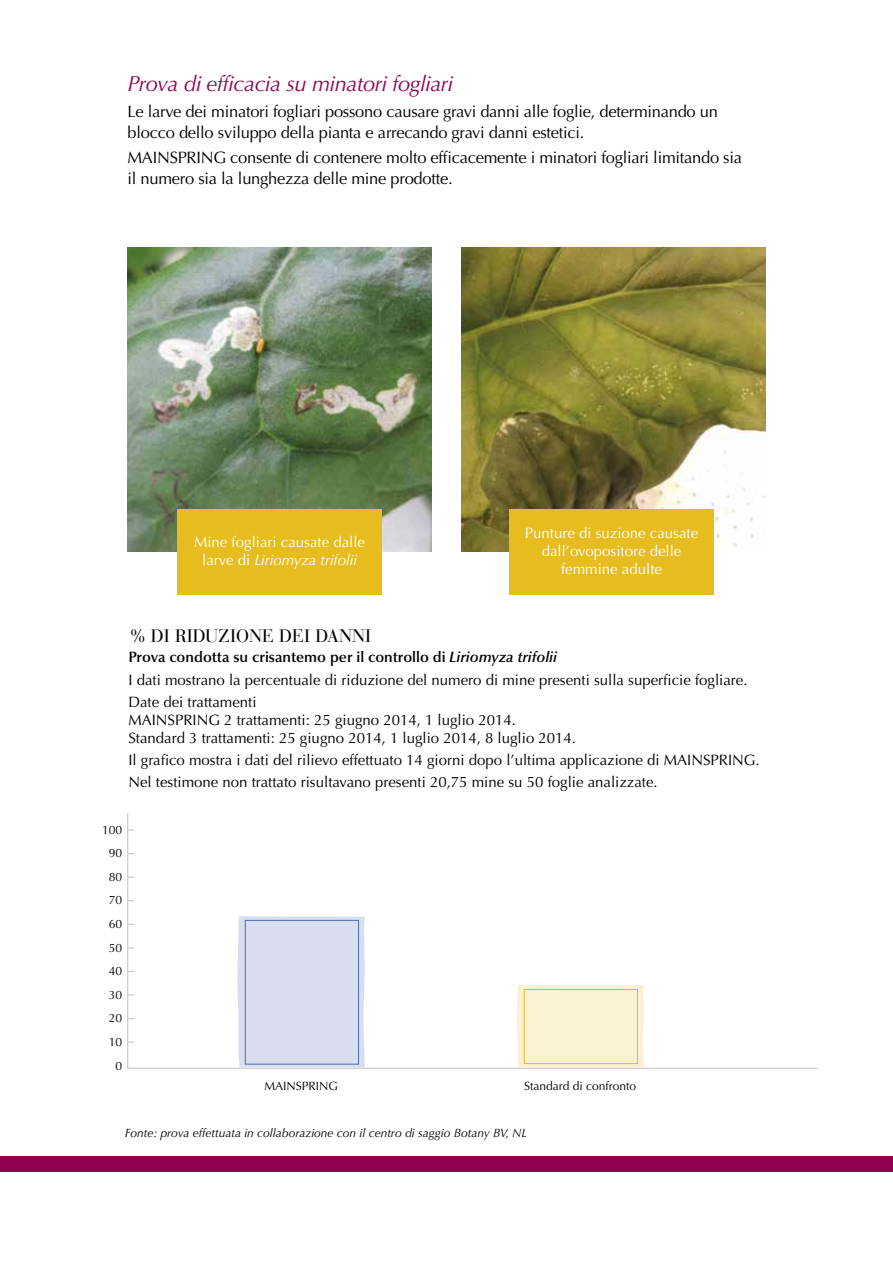
<style>
.page{position:relative;width:893px;height:1263px;background:#fff}
.page>*{position:absolute;margin:0;border:0;box-sizing:border-box;transform-origin:0 0}
.t1{font:italic 21.75px "Optima LT Std";letter-spacing:-.015em;color:#940051}
.t2{font:18px "Bauer Bodoni Std";color:#000}
.t3{font:16.5px/21px "Optima LT Std";letter-spacing:-.015em;color:#000}
.t4{font:15px/22.2px "Optima LT Std";color:#000}
.t5{font:15px/18px "Optima LT Std";color:#fff;text-align:center}
.t6{font:italic 12px "Optima LT Std";color:#000}
.t7{font:12px/23.5px "Optima";color:#000;text-align:right}
.s1{font-style:italic}
.s2{font-weight:600}
.s3{font-weight:600;font-style:italic}
</style>
<div class="page">
<img style="left:128px;top:248px;width:304px;height:304px">
<img style="left:461px;top:248px;width:304px;height:304px">
<div style="left:0;top:1157px;width:893px;height:15px;background:#940051"></div>
<div style="left:178px;top:509px;width:204px;height:85px;background:#e6bc1f"></div>
<div style="left:509px;top:509px;width:205px;height:85px;background:#e6bc1f"></div>
<hr style="left:127px;top:813px;width:1px;height:255px;background:#c0c0c0">
<hr style="left:128px;top:1068px;width:690px;height:1px;background:#c0c0c0">
<div style="left:237px;top:916px;width:128px;height:151px;background:#d9ddee"></div>
<div style="left:245px;top:920px;width:114px;height:144px;border:1px solid #4a6eb2"></div>
<div style="left:516px;top:985px;width:128px;height:83px;background:#faf1d3"></div>
<div style="left:524px;top:989px;width:114px;height:75px;border:1px solid #e6bc1f"></div>
<h1 class="t1" style="left:128px;top:71px;width:327px">Prova di efficacia su minatori fogliari</h1>
<p class="t3" style="left:128px;top:101px;width:592px">Le larve dei minatori fogliari possono causare gravi danni alle foglie, determinando un blocco dello sviluppo della pianta e arrecando gravi danni estetici.</p>
<p class="t3" style="left:128px;top:147px;width:616px">MAINSPRING consente di contenere molto efficacemente i minatori fogliari limitando sia il numero sia la lunghezza delle mine prodotte.</p>
<p class="t5" style="left:194px;top:533px;width:172px">Mine fogliari causate dalle larve di <span class="s1">Liriomyza trifolii</span></p>
<p class="t5" style="left:525px;top:524px;width:175px">Punture di suzione causate dall’ovopositore delle femmine adulte</p>
<p class="t2" style="left:130px;top:625px;width:243px">% DI RIDUZIONE DEI DANNI</p>
<p class="t4" style="left:128px;top:646px;width:621px"><span class="s2">Prova condotta su crisantemo per il controllo di</span> <span class="s3">Liriomyza trifolii<br></span>I dati mostrano la percentuale di riduzione del numero di mine presenti sulla superficie fogliare.<br>Date dei trattamenti</p>
<p class="t4" style="left:128px;top:711px;width:449px;line-height:18px">MAINSPRING 2 trattamenti: 25 giugno 2014, 1 luglio 2014.<br>Standard 3 trattamenti: 25 giugno 2014, 1 luglio 2014, 8 luglio 2014.</p>
<p class="t4" style="left:128px;top:749px;width:633px">Il grafico mostra i dati del rilievo effettuato 14 giorni dopo l’ultima applicazione di MAINSPRING.<br>Nel testimone non trattato risultavano presenti 20,75 mine su 50 foglie analizzate.</p>
<p class="t7" style="left:102px;top:818px;width:22px">100<br>90<br>80<br>70<br>60<br>50<br>40<br>30<br>20<br>10<br>0</p>
<p class="t7" style="left:264px;top:1074px;width:75px">MAINSPRING</p>
<p class="t7" style="left:524px;top:1074px;width:114px">Standard di confronto</p>
<p class="t6" style="left:125px;top:1126px;width:403px">Fonte: prova effettuata in collaborazione con il centro di saggio Botany BV, NL</p>
</div>
